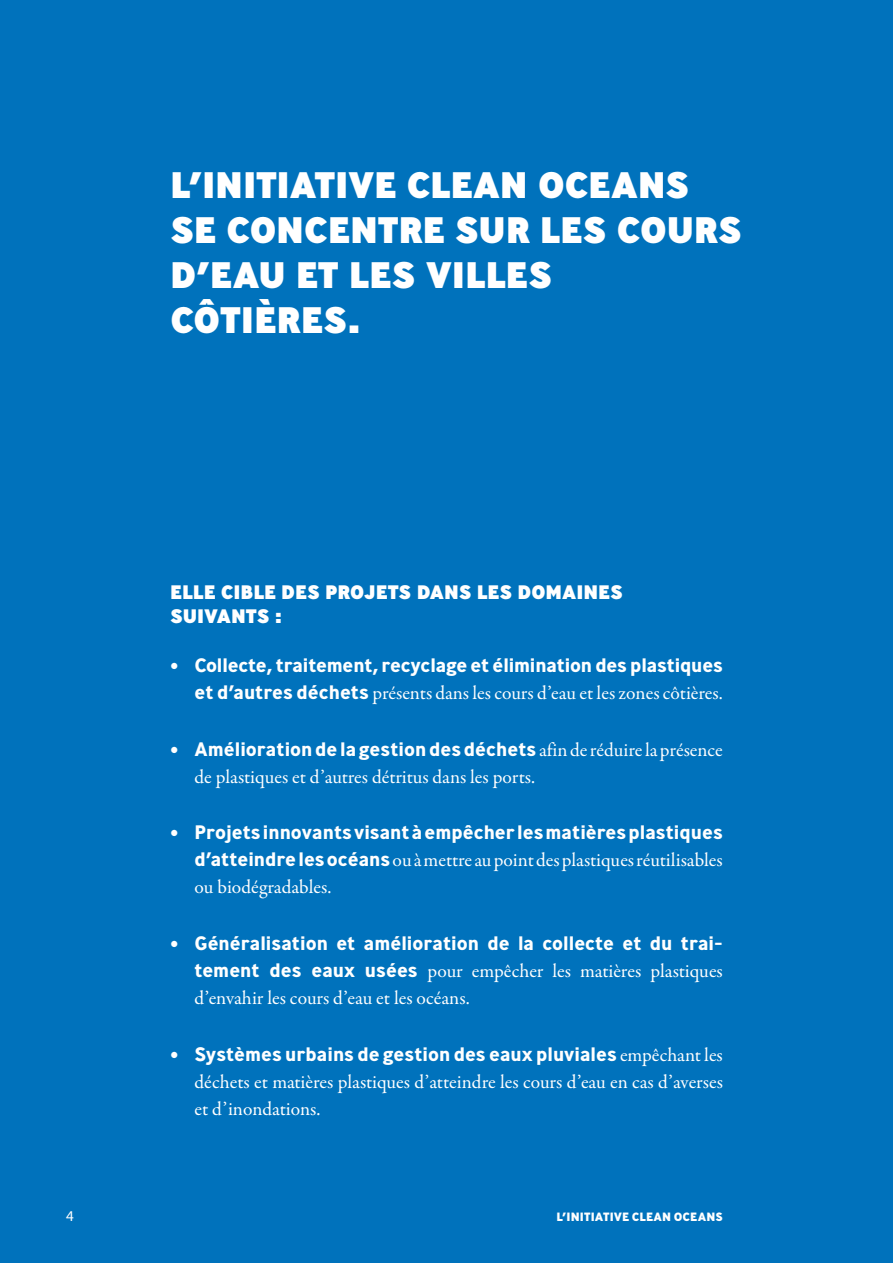
<style>
.page{position:relative;width:893px;height:1263px;background:#0072bc}
.page>*{position:absolute;margin:0;border:0;box-sizing:border-box;transform-origin:0 0}
.t1{font:800 36.9px/45px "Ministry";letter-spacing:-.005em;color:#fff}
.t2{font:19.5px/27px "Garamond Premr Pro";color:#fff}
.t3{font:700 19.5px "Ministry";color:#fff}
.t4{font:800 19.5px/24px "Ministry";color:#fff}
.t5{font:15px "Myriad Pro";color:#fff}
.t6{font:800 12px "Ministry";letter-spacing:.01em;color:#fff}
.s1{font-family:"Garamond Premr Pro";font-weight:400}
.s2{font-family:"Ministry";font-weight:700}
</style>
<div class="page">
<h1 class="t1" style="left:170px;top:162px;width:573px">L’INITIATIVE CLEAN OCEANS<br>SE CONCENTRE SUR LES COURS<br>D’EAU ET LES VILLES<br>CÔTIÈRES.</h1>
<p class="t4" style="left:170px;top:580px;width:454px">ELLE CIBLE DES PROJETS DANS LES DOMAINES<br>SUIVANTS :</p>
<p class="t3" style="left:170px;top:652px;width:554px"><span class="s1">•</span> Collecte, traitement, recyclage et élimination des plastiques</p>
<p class="t2" style="left:194px;top:680px;width:530px"><span class="s2">et d’autres déchets</span> présents dans les cours d’eau et les zones côtières.</p>
<p class="t3" style="left:170px;top:736px;width:554px"><span class="s1">•</span> Amélioration de la gestion des déchets <span class="s1">afin de réduire la présence</span></p>
<p class="t2" style="left:194px;top:763px;width:342px">de plastiques et d’autres détritus dans les ports.</p>
<p class="t3" style="left:170px;top:820px;width:554px"><span class="s1">•</span> Projets innovants visant à empêcher les matières plastiques</p>
<p class="t2" style="left:194px;top:847px;width:530px"><span class="s2">d’atteindre les océans</span> ou à mettre au point des plastiques réutilisables ou biodégradables.</p>
<p class="t3" style="left:170px;top:931px;width:554px"><span class="s1">•</span> Généralisation et amélioration de la collecte et du trai-</p>
<p class="t2" style="left:194px;top:958px;width:530px"><span class="s2">tement des eaux usées</span> pour empêcher les matières plastiques d’envahir les cours d’eau et les océans.</p>
<p class="t3" style="left:170px;top:1041px;width:554px"><span class="s1">•</span> Systèmes urbains de gestion des eaux pluviales <span class="s1">empêchant les</span></p>
<p class="t2" style="left:194px;top:1069px;width:530px">déchets et matières plastiques d’atteindre les cours d’eau en cas d’averses et d’inondations.</p>
<p class="t5" style="left:66px;top:1207px;width:9px">4</p>
<p class="t6" style="left:556px;top:1208px;width:168px">L’INITIATIVE CLEAN OCEANS</p>
</div>
